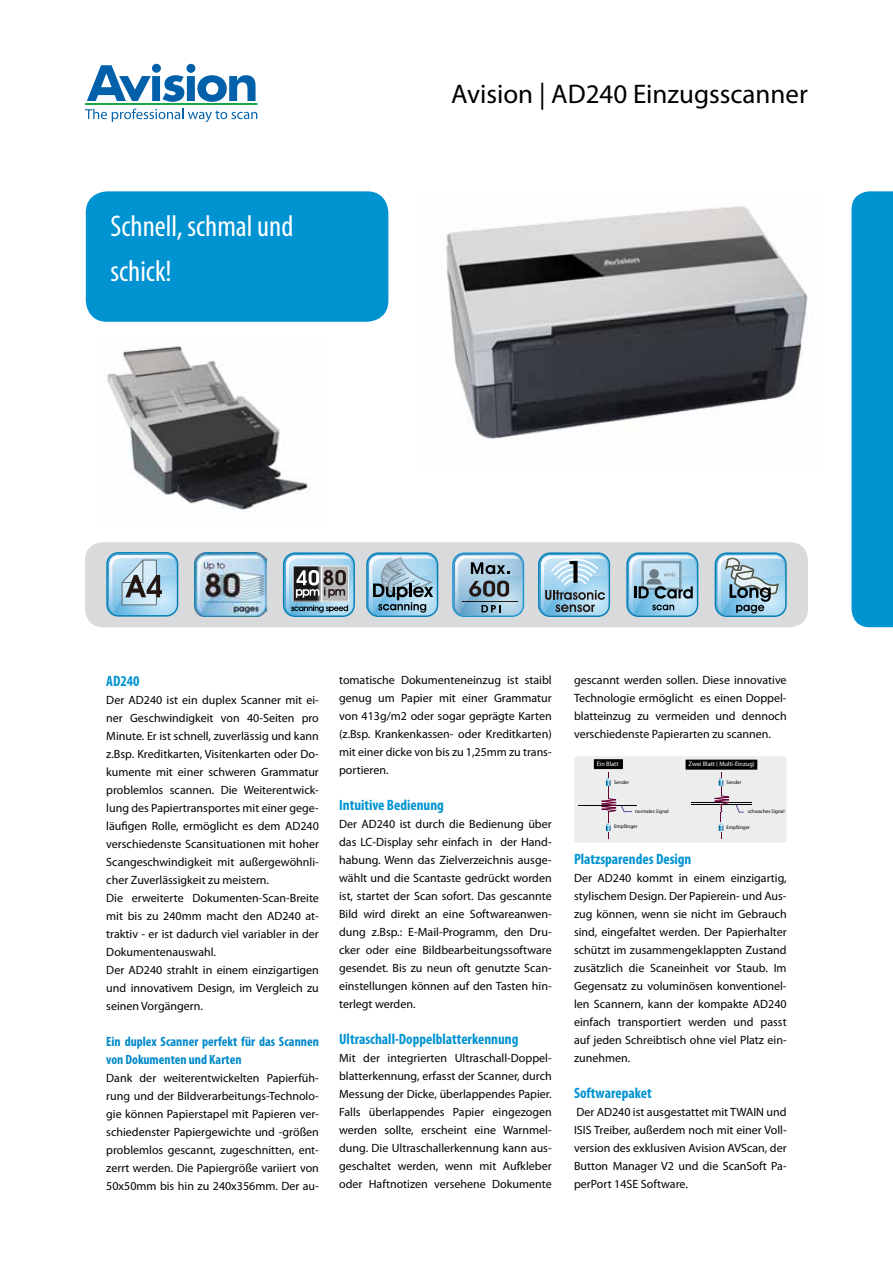
<style>
.page{position:relative;width:893px;height:1263px;background:#fff}
.page>*{position:absolute;margin:0;border:0;box-sizing:border-box;transform-origin:0 0}
.t1{font:condensed 30px/45px "Myriad Pro";color:#fff}
.t2{font:27px "Myriad Pro";color:#000}
.t3{font:700 condensed 15px "Myriad Pro";color:#0093d2}
.t4{font:700 condensed 13.5px/18px "Myriad Pro";color:#0088c9}
.t5{font:12px/18px "Myriad Pro";color:#000;text-align:justify}
.t6{font:italic 500 6.45px "Avant Garde IT Cby BT";color:#fff}
.t7{font:5.25px "Avant Garde IT Cby BT";color:#000}
.t8{font:italic 600 5.25px "Avant Garde IT Cby BT";color:#000}
</style>
<div class="page">
<svg style="left:87px;top:64px;width:169px;height:38px"></svg>
<hr style="left:85px;top:103px;width:172px;height:2px;background:#17a345">
<svg style="left:85px;top:109px;width:172px;height:13px"></svg>
<div style="left:86px;top:191px;width:302px;height:131px;background:#0093d2;border-radius:21px"></div>
<div style="left:85px;top:542px;width:723px;height:85px;background:#d9dadb;border-radius:18px"></div>
<div style="left:851px;top:191px;width:42px;height:436px;background:#0093d2"></div>
<svg style="left:106px;top:552px;width:72px;height:65px;background:#98c0d5"></svg>
<img style="left:107px;top:346px;width:204px;height:166px">
<img style="left:444px;top:206px;width:364px;height:233px">
<div style="left:574px;top:756px;width:213px;height:87px;background:#eceded;border-radius:4px"></div>
<div style="left:686px;top:760px;width:71px;height:10px;background:#000"></div>
<hr style="left:579px;top:805px;width:58px;height:1px;background:#000">
<hr style="left:692px;top:803px;width:60px;height:1px;background:#000">
<hr style="left:692px;top:804px;width:60px;height:1px;background:#000">
<svg style="left:594px;top:759px;width:38px;height:80px"></svg>
<svg style="left:709px;top:772px;width:35px;height:67px"></svg>
<svg style="left:452px;top:552px;width:72px;height:65px;background:#89adc2"></svg>
<svg style="left:715px;top:552px;width:72px;height:65px;background:#8fb7cc"></svg>
<svg style="left:538px;top:552px;width:72px;height:65px;background:#91bbd2"></svg>
<svg style="left:626px;top:552px;width:72px;height:65px;background:#8db8cf"></svg>
<svg style="left:366px;top:552px;width:72px;height:65px;background:#87b0c6"></svg>
<svg style="left:283px;top:552px;width:72px;height:65px;background:#87a3b2"></svg>
<img style="left:194px;top:552px;width:72px;height:65px">
<h1 class="t1" style="left:111px;top:203px;width:184px">Schnell, schmal und schick!</h1>
<h2 class="t2" style="left:451px;top:77px;width:358px">Avision | AD240 Einzugsscanner</h2>
<p class="t3" style="left:106px;top:672px;width:35px">AD240</p>
<p class="t5" style="left:106px;top:691px;width:214px;text-align:left">Der AD240 ist ein duplex Scanner mit ei&shy;ner Geschwindigkeit von 40-Seiten pro Minute. Er ist schnell, zuverlässig und kann z.Bsp. Kreditkarten, Visitenkarten oder Do&shy;kumente mit einer schweren Grammatur problemlos scannen. Die Weiterentwick&shy;lung des Papiertransportes mit einer gege&shy;läufigen Rolle, ermöglicht es dem AD240 verschiedenste Scansituationen mit hoher Scangeschwindigkeit mit außergewöhnli&shy;cher Zuverlässigkeit zu meistern.<br>Die erweiterte Dokumenten-Scan-Breite mit bis zu 240mm macht den AD240 at&shy;traktiv - er ist dadurch viel variabler in der Dokumentenauswahl.<br>Der AD240 strahlt in einem einzigartigen und innovativem Design, im Vergleich zu seinen Vorgängern.</p>
<p class="t4" style="left:106px;top:1032px;width:214px">Ein duplex Scanner perfekt für das Scannen von Dokumenten und Karten</p>
<p class="t5" style="left:106px;top:1069px;width:214px">Dank der weiterentwickelten Papierfüh&shy;rung und der Bildverarbeitungs-Technolo&shy;gie können Papierstapel mit Papieren ver&shy;schiedenster Papiergewichte und -größen problemlos gescannt, zugeschnitten, ent&shy;zerrt werden. Die Papiergröße variiert von 50x50mm bis hin zu 240x356mm. Der au-</p>
<p class="t5" style="left:339px;top:670px;width:214px">tomatische Dokumenteneinzug ist staibl genug um Papier mit einer Grammatur von 413g/m2 oder sogar geprägte Karten (z.Bsp. Krankenkassen- oder Kreditkarten) mit einer dicke von bis zu 1,25mm zu trans&shy;portieren.</p>
<p class="t3" style="left:339px;top:795px;width:106px">Intuitive Bedienung</p>
<p class="t5" style="left:339px;top:814px;width:214px">Der AD240 ist durch die Bedienung über das LC-Display sehr einfach in der Hand&shy;habung. Wenn das Zielverzeichnis ausge&shy;wählt und die Scantaste gedrückt worden ist, startet der Scan sofort. Das gescannte Bild wird direkt an eine Softwareanwen&shy;dung z.Bsp.: E-Mail-Programm, den Dru&shy;cker oder eine Bildbearbeitungssoftware gesendet. Bis zu neun oft genutzte Scan&shy;einstellungen können auf den Tasten hin&shy;terlegt werden.</p>
<p class="t3" style="left:339px;top:1029px;width:181px">Ultraschall-Doppelblatterkennung</p>
<p class="t5" style="left:339px;top:1048px;width:214px">Mit der integrierten Ultraschall-Doppel&shy;blatterkennung, erfasst der Scanner, durch Messung der Dicke, überlappendes Papier.<br>Falls überlappendes Papier eingezogen werden sollte, erscheint eine Warnmel&shy;dung. Die Ultraschallerkennung kann aus&shy;geschaltet werden, wenn mit Aufkleber oder Haftnotizen versehene Dokumente</p>
<p class="t5" style="left:574px;top:670px;width:214px">gescannt werden sollen. Diese innovative Technologie ermöglicht es einen Doppel&shy;blatteinzug zu vermeiden und dennoch verschiedenste Papierarten zu scannen.</p>
<p class="t6" style="left:597px;top:760px;width:23px">Ein Blatt</p>
<p class="t6" style="left:689px;top:760px;width:68px">Zwei Blatt ( Multi-Einzug)</p>
<p class="t7" style="left:614px;top:779px;width:16px">Sender</p>
<p class="t7" style="left:726px;top:778px;width:16px">Sender</p>
<p class="t8" style="left:635px;top:808px;width:35px">normales Signal</p>
<p class="t8" style="left:748px;top:808px;width:38px">schwaches Signal</p>
<p class="t7" style="left:614px;top:823px;width:25px">Empfänger</p>
<p class="t7" style="left:726px;top:824px;width:25px">Empfänger</p>
<p class="t3" style="left:574px;top:849px;width:119px">Platzsparendes Design</p>
<p class="t5" style="left:574px;top:868px;width:214px">Der AD240 kommt in einem einzigartig, stylischem Design. Der Papierein- und Aus&shy;zug können, wenn sie nicht im Gebrauch sind, eingefaltet werden. Der Papierhalter schützt im zusammengeklappten Zustand zusätzlich die Scaneinheit vor Staub. Im Gegensatz zu voluminösen konventionel&shy;len Scannern, kann der kompakte AD240 einfach transportiert werden und passt auf jeden Schreibtisch ohne viel Platz ein&shy;zunehmen.</p>
<p class="t3" style="left:574px;top:1083px;width:79px">Softwarepaket</p>
<p class="t5" style="left:574px;top:1102px;width:214px">Der AD240 ist ausgestattet mit TWAIN und ISIS Treiber, außerdem noch mit einer Voll&shy;version des exklusiven Avision AVScan, der Button Manager V2 und die ScanSoft Pa&shy;perPort 14SE Software.</p>
</div>
